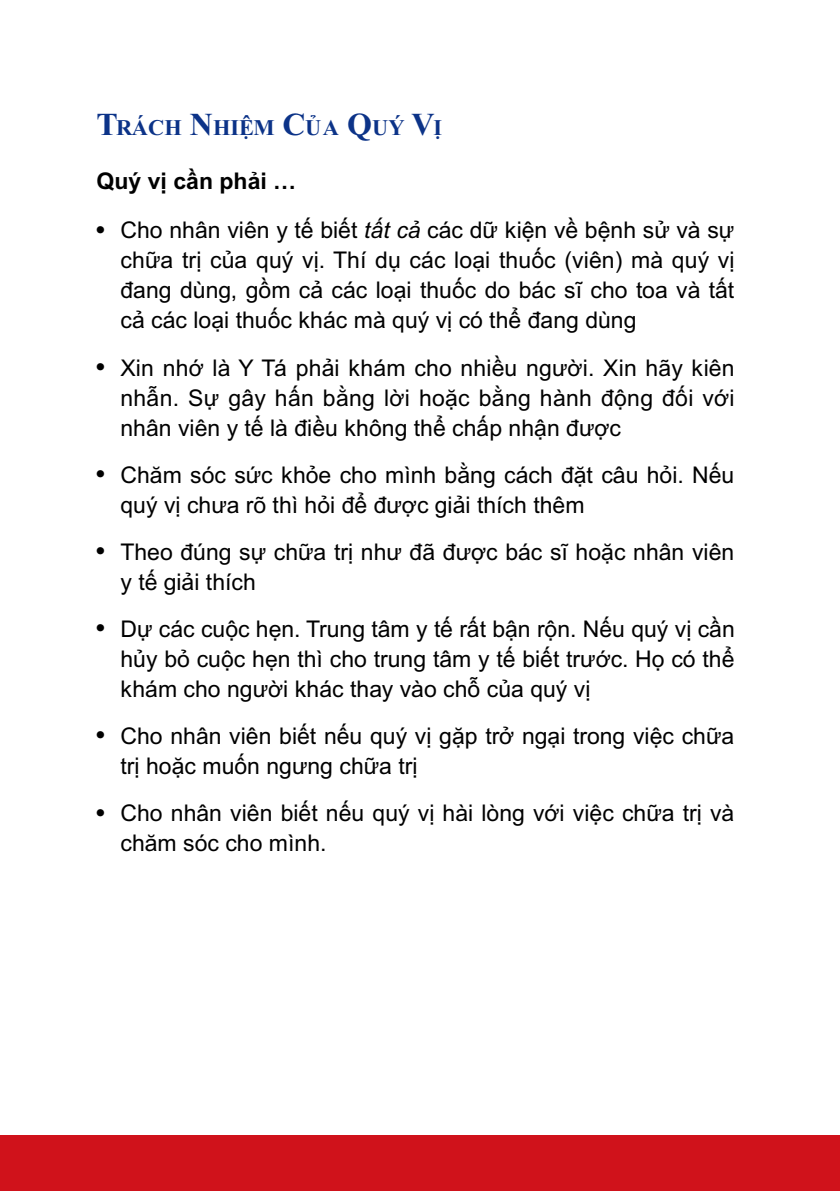
<style>
.page{position:relative;width:840px;height:1191px;background:#fff}
.page>*{position:absolute;margin:0;border:0;box-sizing:border-box;transform-origin:0 0}
.t1{font:23px/30px "VEET Helv";color:#000}
.t2{font:700 23px "VEET Helv";color:#000}
.t3{font:700 22.4px "VEET Times";color:#0c3388}
.s1{font-size:32px}
.s2{font-family:"Helvetica LT Std"}
.s3{font-style:italic}
</style>
<div class="page">
<div style="left:0;top:1135px;width:839px;height:56px;background:#d0121b"></div>
<p class="t3" style="left:96px;top:111px;width:347px"><span class="s1">T</span>RÁCH <span class="s1">N</span>HIỆM <span class="s1">C</span>ỦA <span class="s1">Q</span>UÝ <span class="s1">V</span>Ị</p>
<p class="t2" style="left:96px;top:166px;width:201px">Quý vị cần phải …</p>
<p class="t1" style="left:120px;top:215px;width:615px;text-align:justify;text-indent:-24px"><span class="s2">•</span> Cho nhân viên y tế biết <span class="s3">tất cả</span> các dữ kiện về bệnh sử và sự chữa trị của quý vị. Thí dụ các loại thuốc (viên) mà quý vị đang dùng, gồm cả các loại thuốc do bác sĩ cho toa và tất cả các loại thuốc khác mà quý vị có thể đang dùng</p>
<p class="t1" style="left:120px;top:352px;width:615px;text-align:justify;text-indent:-24px"><span class="s2">•</span> Xin nhớ là Y Tá phải khám cho nhiều người. Xin hãy kiên nhẫn. Sự gây hấn bằng lời hoặc bằng hành động đối với nhân viên y tế là điều không thể chấp nhận được</p>
<p class="t1" style="left:120px;top:459px;width:615px;text-indent:-24px"><span class="s2">•</span> Chăm sóc sức khỏe cho mình bằng cách đặt câu hỏi. Nếu quý vị chưa rõ thì hỏi để được giải thích thêm</p>
<p class="t1" style="left:120px;top:536px;width:615px;text-indent:-24px"><span class="s2">•</span> Theo đúng sự chữa trị như đã được bác sĩ hoặc nhân viên y tế giải thích</p>
<p class="t1" style="left:120px;top:613px;width:615px;text-align:justify;text-indent:-24px"><span class="s2">•</span> Dự các cuộc hẹn. Trung tâm y tế rất bận rộn. Nếu quý vị cần hủy bỏ cuộc hẹn thì cho trung tâm y tế biết trước. Họ có thể khám cho người khác thay vào chỗ của quý vị</p>
<p class="t1" style="left:120px;top:720px;width:615px;text-indent:-24px"><span class="s2">•</span> Cho nhân viên biết nếu quý vị gặp trở ngại trong việc chữa trị hoặc muốn ngưng chữa trị</p>
<p class="t1" style="left:120px;top:797px;width:615px;text-indent:-24px"><span class="s2">•</span> Cho nhân viên biết nếu quý vị hài lòng với việc chữa trị và chăm sóc cho mình.</p>
</div>
